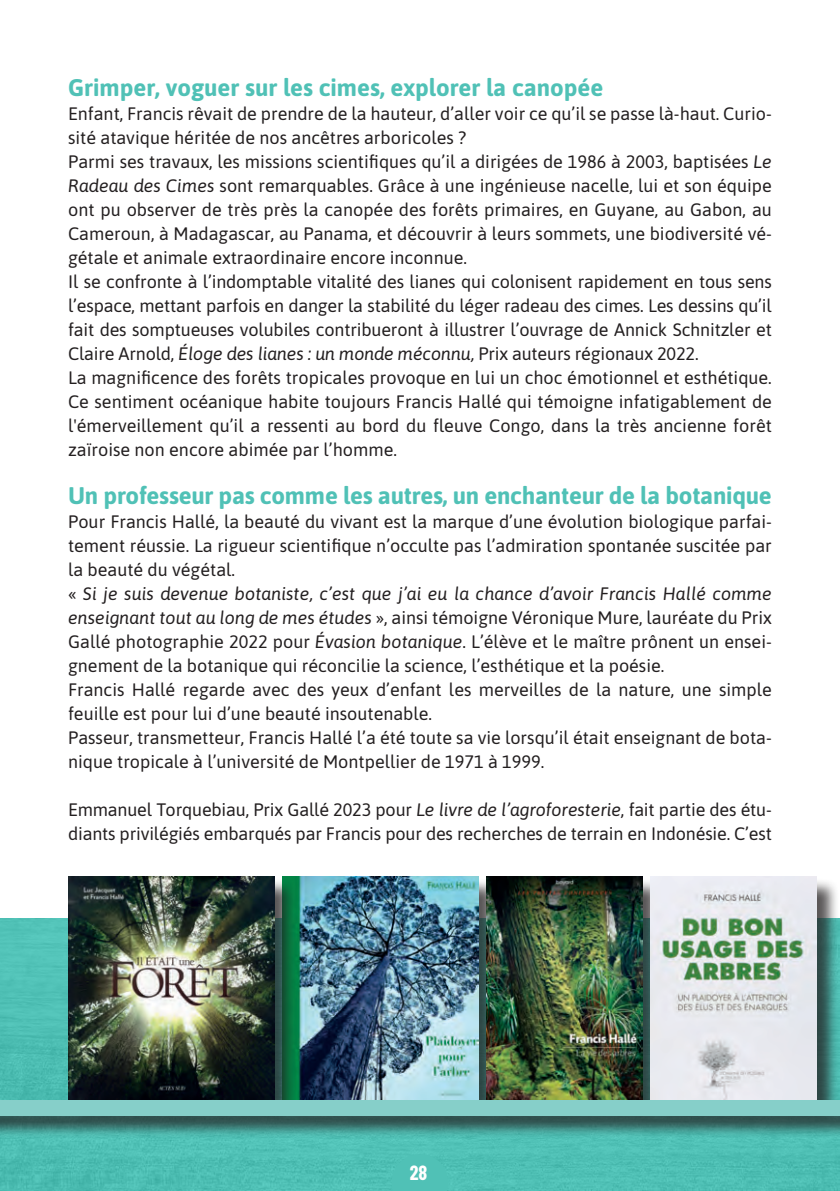
<style>
.page{position:relative;width:840px;height:1191px;background:#fff}
.page>*{position:absolute;margin:0;border:0;box-sizing:border-box;transform-origin:0 0}
.t1{font:700 24px "Asap";letter-spacing:-.01em;color:#50c1b6}
.t2{font:700 20px "Barlow Condensed";color:#fff}
.t3{font:18px/24px "Asap";color:#231f20}
.s1{font-style:italic}
</style>
<div class="page">
<img style="left:0;top:918px;width:839px;height:273px">
<div style="left:283px;top:878px;width:218px;height:245px;background:#231f20;opacity:.75"></div>
<img style="left:282px;top:877px;width:196px;height:223px">
<div style="left:487px;top:878px;width:178px;height:245px;background:#231f20;opacity:.75"></div>
<img style="left:486px;top:877px;width:156px;height:223px">
<div style="left:651px;top:878px;width:187px;height:245px;background:#231f20;opacity:.75"></div>
<img style="left:650px;top:877px;width:165px;height:223px">
<div style="left:69px;top:878px;width:228px;height:245px;background:#231f20;opacity:.75"></div>
<img style="left:68px;top:877px;width:206px;height:223px">
<div style="left:0;top:1100px;width:839px;height:38px;background:#231f20;opacity:.75"></div>
<div style="left:0;top:1100px;width:839px;height:15px;background:#86cfc9"></div>
<div style="left:391px;top:1154px;width:57px;height:37px;background:#50c1b6"></div>
<h1 class="t1" style="left:68px;top:71px;width:536px">Grimper, voguer sur les cimes, explorer la canopée</h1>
<p class="t3" style="left:68px;top:101px;width:705px">Enfant, Francis rêvait de prendre de la hauteur, d’aller voir ce qu’il se passe là-haut. Curio&shy;sité atavique héritée de nos ancêtres arboricoles ?<br>Parmi ses travaux, les missions scientifiques qu’il a dirigées de 1986 à 2003, baptisées <span class="s1">Le Radeau des Cimes</span> sont remarquables. Grâce à une ingénieuse nacelle, lui et son équipe ont pu observer de très près la canopée des forêts primaires, en Guyane, au Gabon, au Cameroun, à Madagascar, au Panama, et découvrir à leurs sommets, une biodiversité vé&shy;gétale et animale extraordinaire encore inconnue.<br>Il se confronte à l’indomptable vitalité des lianes qui colonisent rapidement en tous sens l’espace, mettant parfois en danger la stabilité du léger radeau des cimes. Les dessins qu’il fait des somptueuses volubiles contribueront à illustrer l’ouvrage de Annick Schnitzler et Claire Arnold, <span class="s1">Éloge des lianes : un monde méconnu,</span> Prix auteurs régionaux 2022.<br>La magnificence des forêts tropicales provoque en lui un choc émotionnel et esthétique.<br>Ce sentiment océanique habite toujours Francis Hallé qui témoigne infatigablement de l'émerveillement qu’il a ressenti au bord du fleuve Congo, dans la très ancienne forêt zaïroise non encore abimée par l’homme.</p>
<h1 class="t1" style="left:68px;top:479px;width:704px">Un professeur pas comme les autres, un enchanteur de la botanique</h1>
<p class="t3" style="left:68px;top:509px;width:704px">Pour Francis Hallé, la beauté du vivant est la marque d’une évolution biologique parfai&shy;tement réussie. La rigueur scientifique n’occulte pas l’admiration spontanée suscitée par la beauté du végétal.<br>« <span class="s1">Si je suis devenue botaniste, c’est que j’ai eu la chance d’avoir Francis Hallé comme enseignant tout au long de mes études</span> », ainsi témoigne Véronique Mure, lauréate du Prix Gallé photographie 2022 pour <span class="s1">Évasion botanique</span>. L’élève et le maître prônent un ensei&shy;gnement de la botanique qui réconcilie la science, l’esthétique et la poésie.<br>Francis Hallé regarde avec des yeux d’enfant les merveilles de la nature, une simple feuille est pour lui d’une beauté insoutenable.<br>Passeur, transmetteur, Francis Hallé l’a été toute sa vie lorsqu’il était enseignant de bota&shy;nique tropicale à l’université de Montpellier de 1971 à 1999.</p>
<p class="t3" style="left:68px;top:797px;width:705px">Emmanuel Torquebiau, Prix Gallé 2023 pour <span class="s1">Le livre de l’agroforesterie</span>, fait partie des étu&shy;diants privilégiés embarqués par Francis pour des recherches de terrain en Indonésie. C’est</p>
<p class="t2" style="left:409px;top:1158px;width:19px">28</p>
</div>
